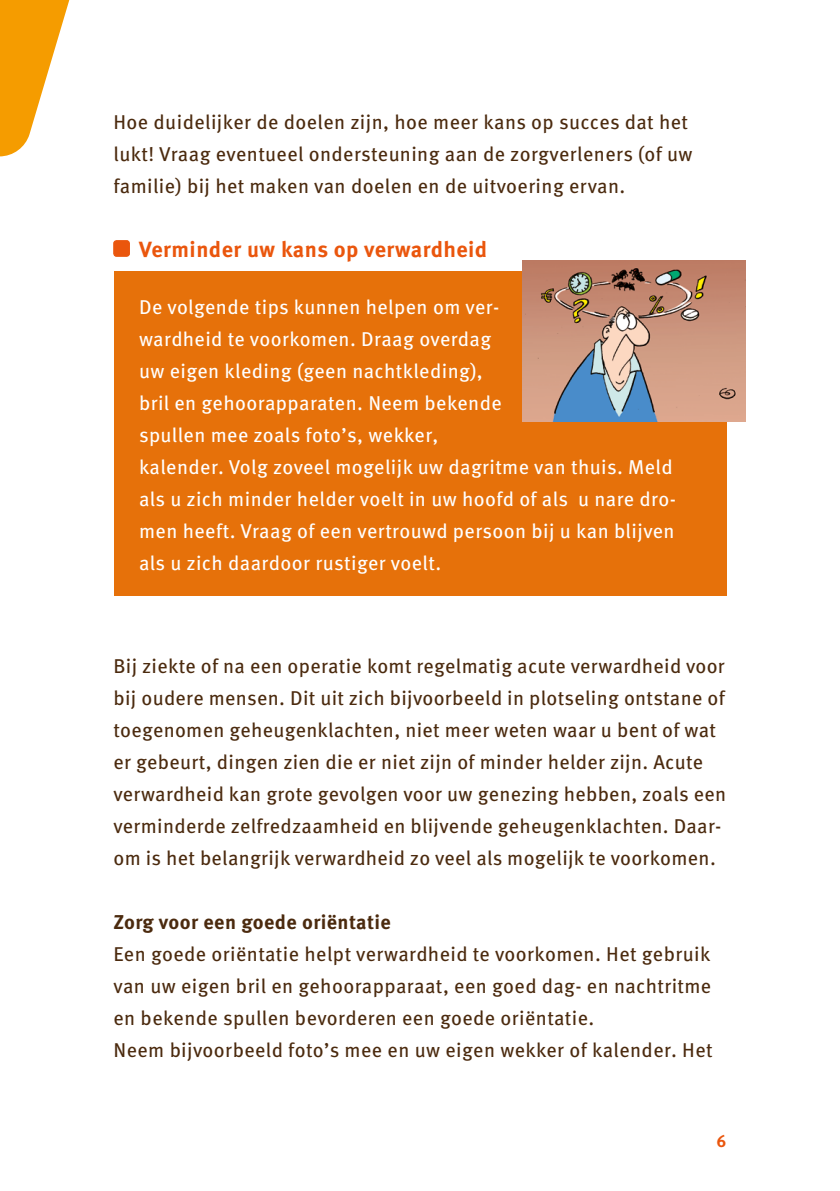
<style>
.page{position:relative;width:840px;height:1191px;background:#fff}
.page>*{position:absolute;margin:0;border:0;box-sizing:border-box;transform-origin:0 0}
.t1{font:700 22px "Meta Pro";letter-spacing:.02em;color:#ea560d}
.t2{font:20px/32px "Meta Pro";letter-spacing:.015em;color:#4b2a0e}
.t3{font:20px/32px "Meta Pro";letter-spacing:.02em;color:#fff}
.t4{font:700 20px "Meta Pro";letter-spacing:.02em;color:#4b2a0e}
.t5{font:700 17px "Meta Pro";color:#ea560d}
</style>
<div class="page">
<svg style="left:0;top:0;width:70px;height:156px"></svg>
<div style="left:114px;top:241px;width:15px;height:15px;background:#ea560d;border-radius:3px"></div>
<div style="left:113px;top:240px;width:17px;height:16px;border:1px solid #ea560d;border-radius:3px"></div>
<div style="left:113px;top:271px;width:613px;height:324px;background:#e6710a"></div>
<img style="left:522px;top:261px;width:223px;height:160px">
<p class="t2" style="left:113px;top:104px;width:580px">Hoe duidelijker de doelen zijn, hoe meer kans op succes dat het lukt! Vraag eventueel ondersteuning aan de zorgverleners (of uw familie) bij het maken van doelen en de uitvoering ervan.</p>
<p class="t1" style="left:139px;top:232px;width:349px">Verminder uw kans op verwardheid</p>
<p class="t3" style="left:139px;top:289px;width:538px">De volgende tips kunnen helpen om ver-<br>wardheid te voorkomen. Draag overdag<br>uw eigen kleding (geen nachtkleding),<br>bril en gehoorapparaten. Neem bekende<br>spullen mee zoals foto’s, wekker,<br>kalender. Volg zoveel mogelijk uw dagritme van thuis. Meld als u zich minder helder voelt in uw hoofd of als u nare dro&shy;men heeft. Vraag of een vertrouwd persoon bij u kan blijven als u zich daardoor rustiger voelt.</p>
<p class="t2" style="left:113px;top:648px;width:613px">Bij ziekte of na een operatie komt regelmatig acute verwardheid voor bij oudere mensen. Dit uit zich bijvoorbeeld in plotseling ontstane of toegenomen geheugenklachten, niet meer weten waar u bent of wat er gebeurt, dingen zien die er niet zijn of minder helder zijn. Acute verwardheid kan grote gevolgen voor uw genezing hebben, zoals een verminderde zelfredzaamheid en blijvende geheugenklachten. Daar&shy;om is het belangrijk verwardheid zo veel als mogelijk te voorkomen.</p>
<p class="t4" style="left:113px;top:906px;width:279px">Zorg voor een goede oriëntatie</p>
<p class="t2" style="left:113px;top:936px;width:600px">Een goede oriëntatie helpt verwardheid te voorkomen. Het gebruik van uw eigen bril en gehoorapparaat, een goed dag- en nachtritme en bekende spullen bevorderen een goede oriëntatie.<br>Neem bijvoorbeeld foto’s mee en uw eigen wekker of kalender. Het</p>
<p class="t5" style="left:716px;top:1127px;width:11px">6</p>
</div>
